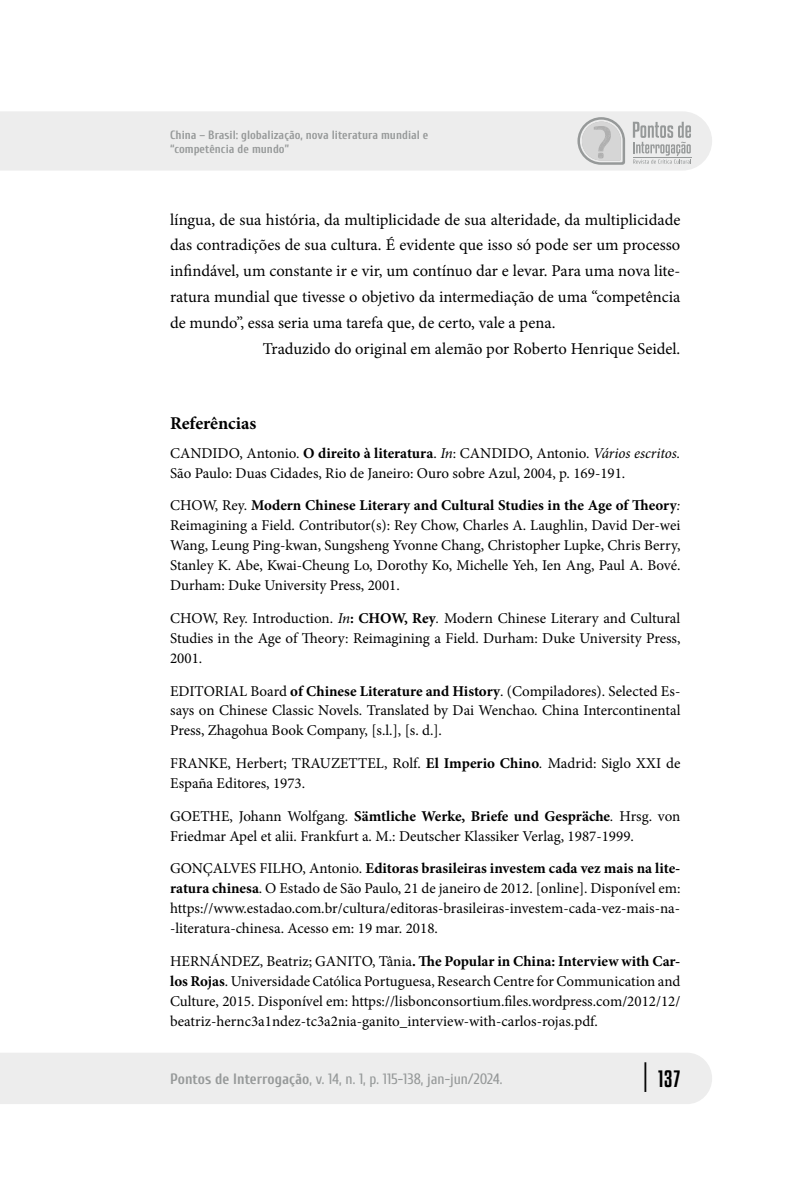
<style>
.page{position:relative;width:808px;height:1178px;background:#fff}
.page>*{position:absolute;margin:0;border:0;box-sizing:border-box;transform-origin:0 0}
.t1{font:21px "Kenyan Coffee Rg";color:#000}
.t2{font:700 18px "Minion Pro";letter-spacing:-.005em;color:#000}
.t3{font:16.5px "Minion Pro";color:#000}
.t4{font:15px/20px "Minion Pro";color:#000;text-align:justify}
.t5{font:15px "Cuprum";color:#969999}
.t6{font:700 12px/14.4px "Cuprum";color:#969999}
.s1{font-weight:700}
.s2{font-style:italic}
.s3{font-size:26.85px}
</style>
<div class="page">
<div style="left:0;top:1053px;width:712px;height:51px;background:#ededed"></div>
<div style="left:0;top:111px;width:712px;height:60px;background:#ededed"></div>
<svg style="left:633px;top:122px;width:58px;height:42px;background:#cecfcf"></svg>
<hr style="left:633px;top:157px;width:58px;height:1px;background:#969999">
<svg style="left:577px;top:117px;width:48px;height:48px;background:#cecece"></svg>
<p class="t6" style="left:170px;top:127px;width:260px">China – Brasil: globalização, nova literatura mundial e “competência de mundo”</p>
<p class="t3" style="left:170px;top:208px;width:512px">língua, de sua história, da multiplicidade de sua alteridade, da multiplicidade</p>
<p class="t3" style="left:170px;top:234px;width:512px">das contradições de sua cultura. É evidente que isso só pode ser um processo</p>
<p class="t3" style="left:170px;top:260px;width:512px">infindável, um constante ir e vir, um contínuo dar e levar. Para uma nova lite-</p>
<p class="t3" style="left:170px;top:286px;width:512px">ratura mundial que tivesse o objetivo da intermediação de uma “competência</p>
<p class="t3" style="left:170px;top:311px;width:387px">de mundo”, essa seria uma tarefa que, de certo, vale a pena.</p>
<p class="t3" style="left:263px;top:337px;width:419px">Traduzido do original em alemão por Roberto Henrique Seidel.</p>
<p class="t2" style="left:170px;top:411px;width:88px">Referências</p>
<p class="t4" style="left:170px;top:443px;width:512px">CANDIDO, Antonio. <span class="s1">O direito à literatura</span>. <span class="s2">In</span>: CANDIDO, Antonio. <span class="s2">Vários escritos.<br></span>São Paulo: Duas Cidades, Rio de Janeiro: Ouro sobre Azul, 2004, p. 169-191.</p>
<p class="t4" style="left:170px;top:496px;width:512px">CHOW, Rey. <span class="s1">Modern Chinese Literary and Cultural Studies in the Age of Theory</span><span class="s2">:<br></span>Reimagining a Field. <span class="s2">C</span>ontributor(s): Rey Chow, Charles A. Laughlin, David Der-wei Wang, Leung Ping-kwan, Sungsheng Yvonne Chang, Christopher Lupke, Chris Berry, Stanley K. Abe, Kwai-Cheung Lo, Dorothy Ko, Michelle Yeh, Ien Ang, Paul A. Bové.<br>Durham: Duke University Press, 2001.</p>
<p class="t4" style="left:170px;top:608px;width:512px">CHOW, Rey. Introduction. <span class="s2">In</span><span class="s1">: CHOW, Rey</span><span class="s2">.</span> Modern Chinese Literary and Cultural Studies in the Age of Theory: Reimagining a Field. Durham: Duke University Press, 2001.</p>
<p class="t4" style="left:170px;top:681px;width:512px">EDITORIAL Board <span class="s1">of Chinese Literature and History</span>. (Compiladores). Selected Es&shy;says on Chinese Classic Novels. Translated by Dai Wenchao. China Intercontinental Press, Zhagohua Book Company, [s.l.], [s. d.].</p>
<p class="t4" style="left:170px;top:753px;width:512px">FRANKE, Herbert; TRAUZETTEL, Rolf. <span class="s1">El Imperio Chino</span><span class="s2">.</span> Madrid: Siglo XXI de<br>España Editores, 1973.</p>
<p class="t4" style="left:170px;top:806px;width:512px">GOETHE, Johann Wolfgang. <span class="s1">Sämtliche Werke, Briefe und Gespräche</span><span class="s2">.</span> Hrsg. von<br>Friedmar Apel et alii. Frankfurt a. M.: Deutscher Klassiker Verlag, 1987-1999.</p>
<p class="t4" style="left:170px;top:859px;width:512px">GONÇALVES FILHO, Antonio. <span class="s1">Editoras brasileiras investem cada vez mais na lite&shy;ratura chinesa</span>. O Estado de São Paulo, 21 de janeiro de 2012. [online]. Disponível em: https://www.estadao.com.br/cultura/editoras-brasileiras-investem-cada-vez-mais-na--literatura-chinesa. Acesso em: 19 mar. 2018.</p>
<p class="t4" style="left:170px;top:951px;width:512px">HERNÁNDEZ, Beatriz; GANITO, Tânia<span class="s1">. The Popular in China: Interview with Car&shy;los Rojas</span>. Universidade Católica Portuguesa, Research Centre for Communication and Culture, 2015. Disponível em: https://lisbonconsortium.files.wordpress.com/2012/12/ beatriz-hernc3a1ndez-tc3a2nia-ganito_interview-with-carlos-rojas.pdf.</p>
<p class="t5" style="left:170px;top:1068px;width:334px"><span class="s1">Pontos de Interrogação</span>, v. 14, n. 1, p. 115-138, jan-jun/2024.</p>
<h1 class="t1" style="left:643px;top:1065px;width:39px"><span class="s3">|</span> 137</h1>
</div>
